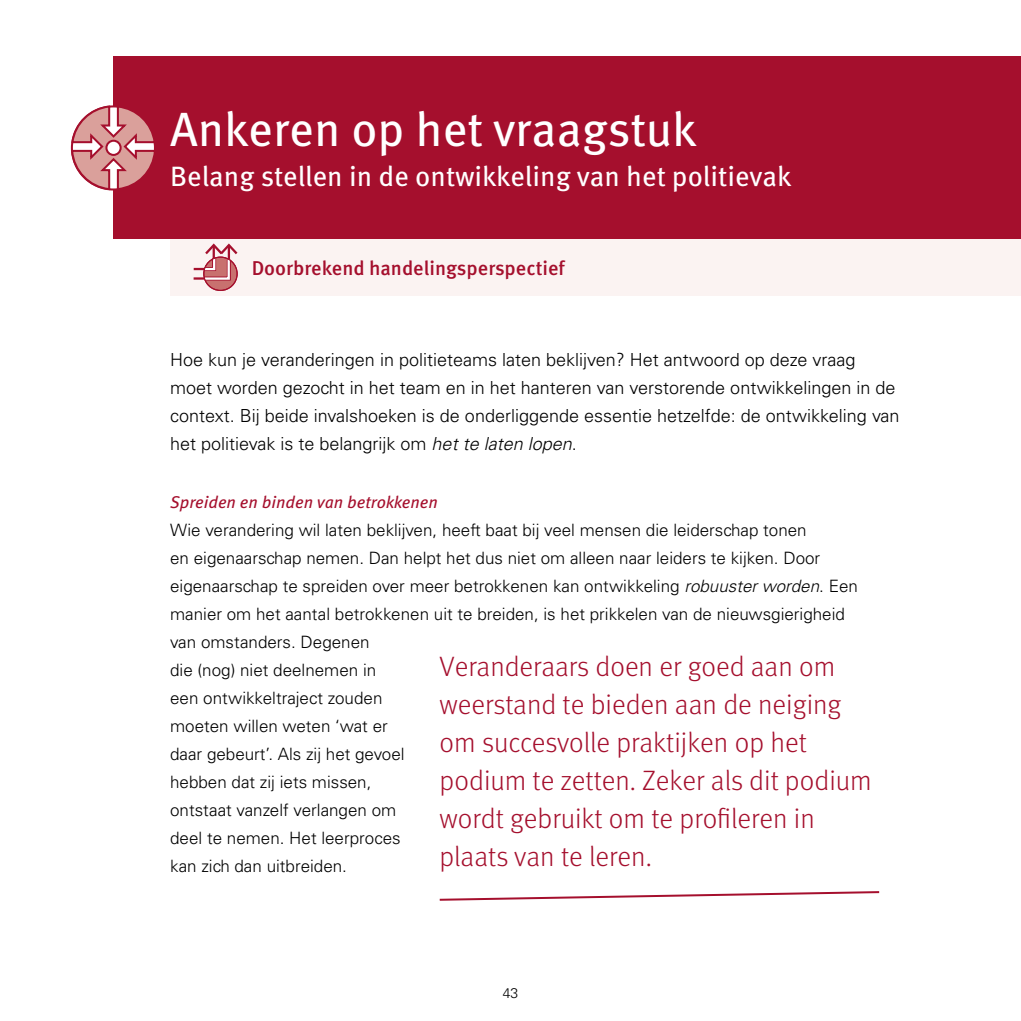
<style>
.page{position:relative;width:1021px;height:1021px;background:#fff}
.page>*{position:absolute;margin:0;border:0;box-sizing:border-box;transform-origin:0 0}
.t1{font:48px "Meta OT";letter-spacing:-.005em;color:#fff}
.t2{font:300 28px/38px "Meta OT";color:#a50f2d}
.t3{font:28px "Meta OT";color:#fff}
.t4{font:500 20px "Meta OT";color:#a50f2d}
.t5{font:300 18px/28px "Univers LT Std";color:#000}
.t6{font:300 17px/28px "Univers LT Std";color:#000}
.t7{font:italic 17px "Meta OT";letter-spacing:-.005em;color:#a50f2d}
.t8{font:300 14px "Univers LT Std";color:#000}
.s1{font-style:italic}
</style>
<div class="page">
<svg style="left:439px;top:891px;width:441px;height:10px"></svg>
<div style="left:170px;top:239px;width:850px;height:57px;background:#fbf3f2"></div>
<div style="left:204px;top:257px;width:33px;height:33px;background:#c8716f;border-radius:50%"></div>
<svg style="left:193px;top:243px;width:45px;height:39px"></svg>
<div style="left:203px;top:256px;width:35px;height:35px;border:1px solid #a50f2d;border-radius:50%"></div>
<div style="left:113px;top:57px;width:907px;height:182px;background:#a50f2d"></div>
<svg style="left:70px;top:105px;width:84px;height:86px"></svg>
<h1 class="t1" style="left:170px;top:100px;width:528px">Ankeren op het vraagstuk</h1>
<h2 class="t3" style="left:170px;top:159px;width:623px">Belang stellen in de ontwikkeling van het politievak</h2>
<p class="t4" style="left:252px;top:256px;width:315px">Doorbrekend handelingsperspectief</p>
<p class="t5" style="left:170px;top:345px;width:731px">Hoe kun je veranderingen in politieteams laten beklijven? Het antwoord op deze vraag moet worden gezocht in het team en in het hanteren van verstorende ontwikkelingen in de context. Bij beide invalshoeken is de onderliggende essentie hetzelfde: de ontwikkeling van het politievak is te belangrijk om <span class="s1">het te laten lopen</span>.</p>
<p class="t7" style="left:170px;top:491px;width:269px">Spreiden en binden van betrokkenen</p>
<p class="t6" style="left:170px;top:516px;width:689px">Wie verandering wil laten beklijven, heeft baat bij veel mensen die leiderschap tonen<br>en eigenaarschap nemen. Dan helpt het dus niet om alleen naar leiders te kijken. Door eigenaarschap te spreiden over meer betrokkenen kan ontwikkeling <span class="s1">robuuster worden</span>. Een manier om het aantal betrokkenen uit te breiden, is het prikkelen van de nieuwsgierigheid van omstanders. Degenen<br>die (nog) niet deelnemen in<br>een ontwikkeltraject zouden<br>moeten willen weten ‘wat er<br>daar gebeurt’. Als zij het gevoel<br>hebben dat zij iets missen,<br>ontstaat vanzelf verlangen om<br>deel te nemen. Het leerproces<br>kan zich dan uitbreiden.</p>
<h2 class="t2" style="left:439px;top:648px;width:433px">Veranderaars doen er goed aan om weerstand te bieden aan de neiging om succesvolle praktijken op het podium te zetten. Zeker als dit podium wordt gebruikt om te profileren in plaats van te leren.</h2>
<p class="t8" style="left:502px;top:984px;width:17px">43</p>
</div>
